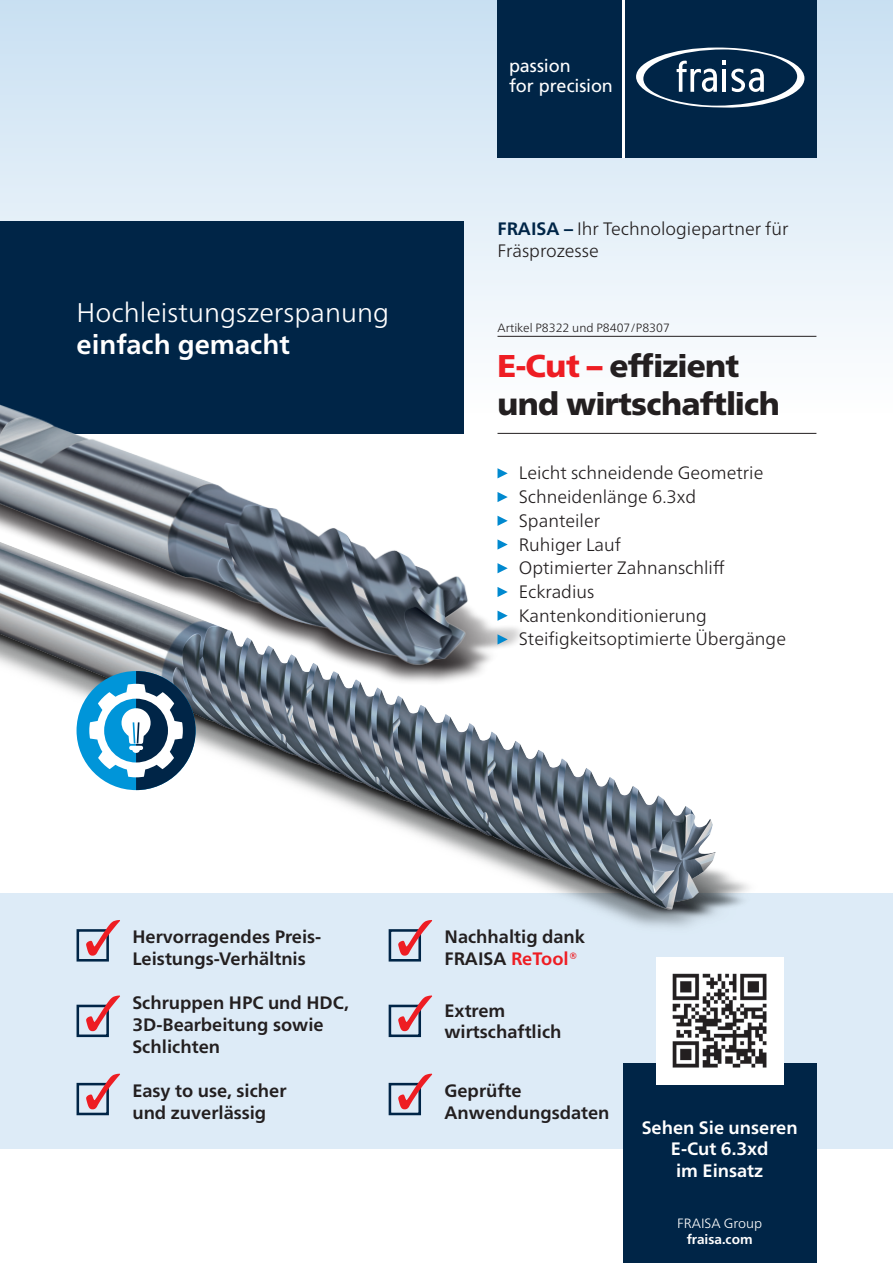
<style>
.page{position:relative;width:893px;height:1263px;background:#fff}
.page>*{position:absolute;margin:0;border:0;box-sizing:border-box;transform-origin:0 0}
.t1{font:900 31.5px/37.8px "Frutiger Neue LT Pro";letter-spacing:-.02em;color:#231f20}
.t2{font:300 27px "Frutiger Neue LT Pro";color:#fff}
.t3{font:700 27px "Frutiger Neue LT Pro";color:#fff}
.t4{font:300 18px/23.7px "Frutiger Neue LT Pro";color:#231f20}
.t5{font:700 18px/21.6px "Frutiger Neue LT Pro";color:#231f20}
.t6{font:700 18px/21.6px "Frutiger Neue LT Pro";color:#fff;text-align:center}
.t7{font:18px "Frutiger LT Std";letter-spacing:-.005em;color:#fff}
.t8{font:300 13.5px "Frutiger Neue LT Pro";color:#fff}
.t9{font:700 13.5px "Frutiger Neue LT Pro";color:#fff}
.t10{font:300 12px "Frutiger Neue LT Pro";color:#231f20}
.s1{font-weight:700;color:#002547}
.s2{color:#ee1d23}
</style>
<div class="page">
<div style="left:0;top:0;width:893px;height:413px;background:linear-gradient(to bottom,#c7dff1,#fefeff)"></div>
<div style="left:0;top:893px;width:893px;height:255px;background:#ddebf7"></div>
<div style="left:0;top:221px;width:463px;height:213px;background:#002547"></div>
<div style="left:497px;top:0;width:128px;height:157px;background:#002547"></div>
<hr style="left:623px;top:0;width:2px;height:157px;background:#fff">
<div style="left:625px;top:0;width:191px;height:157px;background:#002547"></div>
<svg style="left:636px;top:48px;width:168px;height:60px"></svg>
<hr style="left:497px;top:336px;width:319px;height:1px;background:#231f20">
<hr style="left:497px;top:433px;width:319px;height:1px;background:#231f20">
<div style="left:623px;top:1063px;width:193px;height:200px;background:#002547"></div>
<div style="left:656px;top:957px;width:127px;height:127px;background:#fff"></div>
<img style="left:76px;top:715px;width:673px;height:233px">
<img style="left:0;top:362px;width:536px;height:353px">
<div style="left:77px;top:671px;width:119px;height:119px;background:#0095d9;border-radius:50%"></div>
<svg style="left:89px;top:671px;width:107px;height:119px"></svg>
<div style="left:77px;top:929px;width:32px;height:32px;border:3px solid #002547"></div>
<svg style="left:86px;top:920px;width:34px;height:36px"></svg>
<div style="left:389px;top:929px;width:32px;height:32px;border:3px solid #002547"></div>
<svg style="left:398px;top:920px;width:34px;height:36px"></svg>
<div style="left:77px;top:1005px;width:32px;height:32px;border:3px solid #002547"></div>
<svg style="left:86px;top:995px;width:34px;height:36px"></svg>
<div style="left:389px;top:1005px;width:32px;height:32px;border:3px solid #002547"></div>
<svg style="left:398px;top:995px;width:34px;height:36px"></svg>
<div style="left:77px;top:1083px;width:32px;height:32px;border:3px solid #002547"></div>
<svg style="left:86px;top:1073px;width:34px;height:36px"></svg>
<div style="left:389px;top:1083px;width:32px;height:32px;border:3px solid #002547"></div>
<svg style="left:398px;top:1073px;width:34px;height:36px"></svg>
<img style="left:672px;top:973px;width:95px;height:95px">
<svg style="left:497px;top:468px;width:11px;height:10px"></svg>
<svg style="left:497px;top:492px;width:11px;height:10px"></svg>
<svg style="left:497px;top:516px;width:11px;height:10px"></svg>
<svg style="left:497px;top:539px;width:11px;height:11px"></svg>
<svg style="left:497px;top:563px;width:11px;height:10px"></svg>
<svg style="left:497px;top:587px;width:11px;height:10px"></svg>
<svg style="left:497px;top:611px;width:11px;height:10px"></svg>
<svg style="left:497px;top:634px;width:11px;height:10px"></svg>
<p class="t7" style="left:509px;top:56px;width:63px">passion</p>
<p class="t7" style="left:509px;top:62px;width:105px">for precision</p>
<h2 class="t2" style="left:77px;top:296px;width:314px">Hochleistungszerspanung</h2>
<h2 class="t3" style="left:77px;top:328px;width:215px">einfach gemacht</h2>
<p class="t4" style="left:497px;top:218px;width:292px;line-height:21.6px"><span class="s1">FRAISA –</span> Ihr Technologiepartner für<br>Fräsprozesse</p>
<p class="t10" style="left:497px;top:320px;width:174px">Artikel P8322 und P8407/P8307</p>
<h1 class="t1" style="left:497px;top:347px;width:284px"><span class="s2">E-Cut –</span> effizient und wirtschaftlich</h1>
<p class="t4" style="left:519px;top:461px;width:269px">Leicht schneidende Geometrie<br>Schneidenlänge 6.3xd<br>Spanteiler<br>Ruhiger Lauf<br>Optimierter Zahnanschliff<br>Eckradius<br>Kantenkonditionierung<br>Steifigkeitsoptimierte Übergänge</p>
<p class="t5" style="left:132px;top:926px;width:190px">Hervorragendes Preis-<br>Leistungs-Verhältnis</p>
<p class="t5" style="left:444px;top:926px;width:142px">Nachhaltig dank<br>FRAISA <span class="s2">ReTool®</span></p>
<p class="t5" style="left:132px;top:992px;width:218px">Schruppen HPC und HDC,<br>3D-Bearbeitung sowie<br>Schlichten</p>
<p class="t5" style="left:444px;top:999px;width:119px">Extrem wirtschaftlich</p>
<p class="t5" style="left:132px;top:1080px;width:156px">Easy to use, sicher und zuverlässig</p>
<p class="t5" style="left:444px;top:1080px;width:167px">Geprüfte<br>Anwendungsdaten</p>
<p class="t6" style="left:642px;top:1116px;width:157px">Sehen Sie unseren<br>E-Cut 6.3xd<br>im Einsatz</p>
<p class="t8" style="left:677px;top:1215px;width:86px">FRAISA Group</p>
<p class="t9" style="left:687px;top:1231px;width:68px">fraisa.com</p>
</div>
